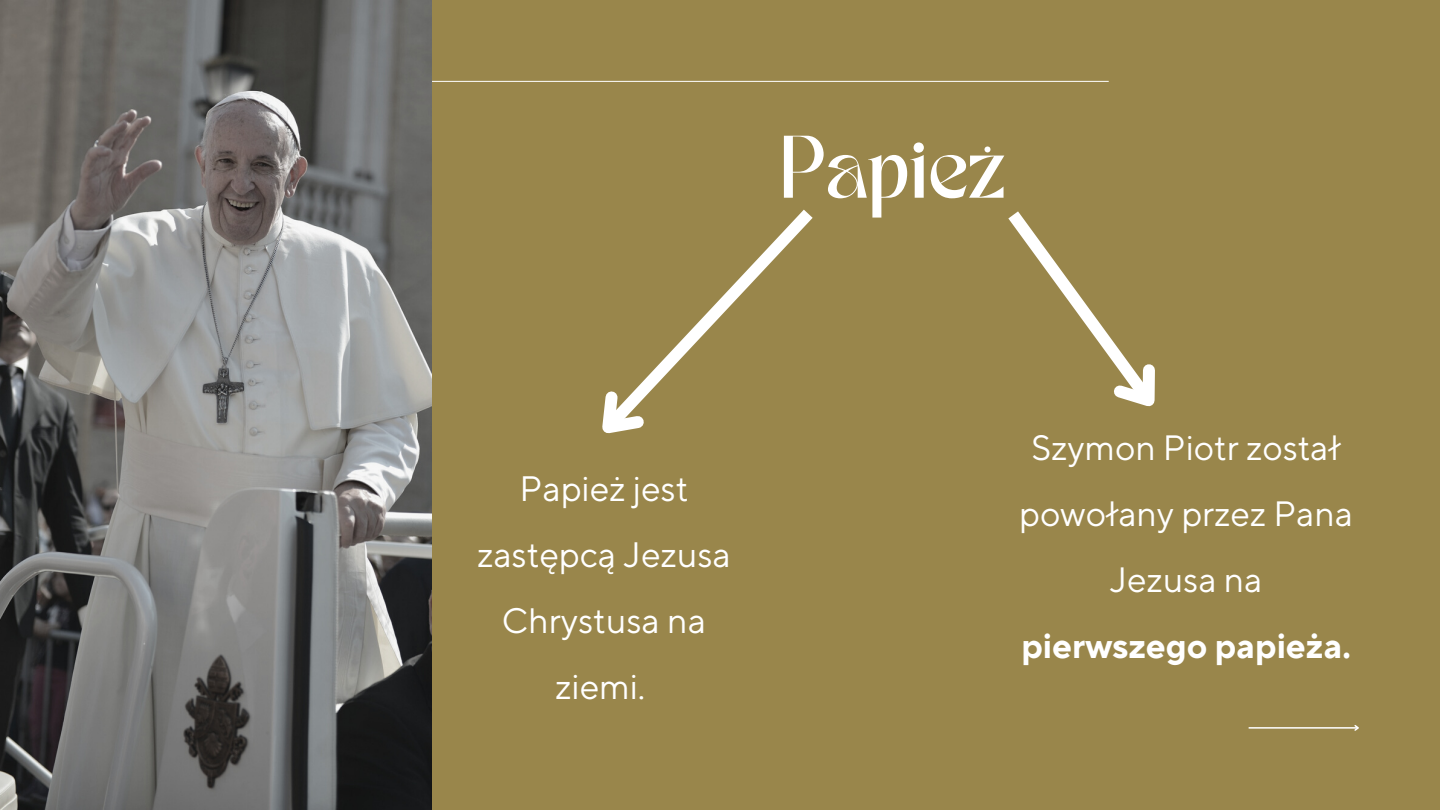
<style>
.page{position:relative;width:1440px;height:810px;background:#99864b}
.page>*{position:absolute;margin:0;border:0;box-sizing:border-box;transform-origin:0 0}
.t1{font:62px "TAN MERINGUE";color:#fff}
.t2{font:35.2px/66px "TT Norms Pro";color:#fff;text-align:center}
.t3{font:35px/66px "TT Norms Pro";color:#fff;text-align:center}
.t4{font:700 35px "TT Norms Pro";color:#fff}
</style>
<div class="page">
<hr style="left:254px;top:81px;width:855px;height:1px;background:#fff">
<img style="left:0;top:0;width:432px;height:810px">
<hr style="left:1249px;top:727px;width:109px;height:2px;background:#fff">
<svg style="left:1353px;top:725px;width:6px;height:6px"></svg>
<svg style="left:1008px;top:211px;width:147px;height:196px"></svg>
<svg style="left:650px;top:209px;width:163px;height:170px"></svg>
<svg style="left:602px;top:374px;width:60px;height:60px"></svg>
<h1 class="t1" style="left:780px;top:135px;width:228px">Papież</h1>
<p class="t2" style="left:477px;top:457px;width:255px">Papież jest zastępcą Jezusa<br>Chrystusa na ziemi.</p>
<p class="t3" style="left:1019px;top:416px;width:335px">Szymon Piotr został powołany przez Pana<br>Jezusa na</p>
<p class="t4" style="left:1021px;top:625px;width:331px">pierwszego papieża.</p>
</div>
